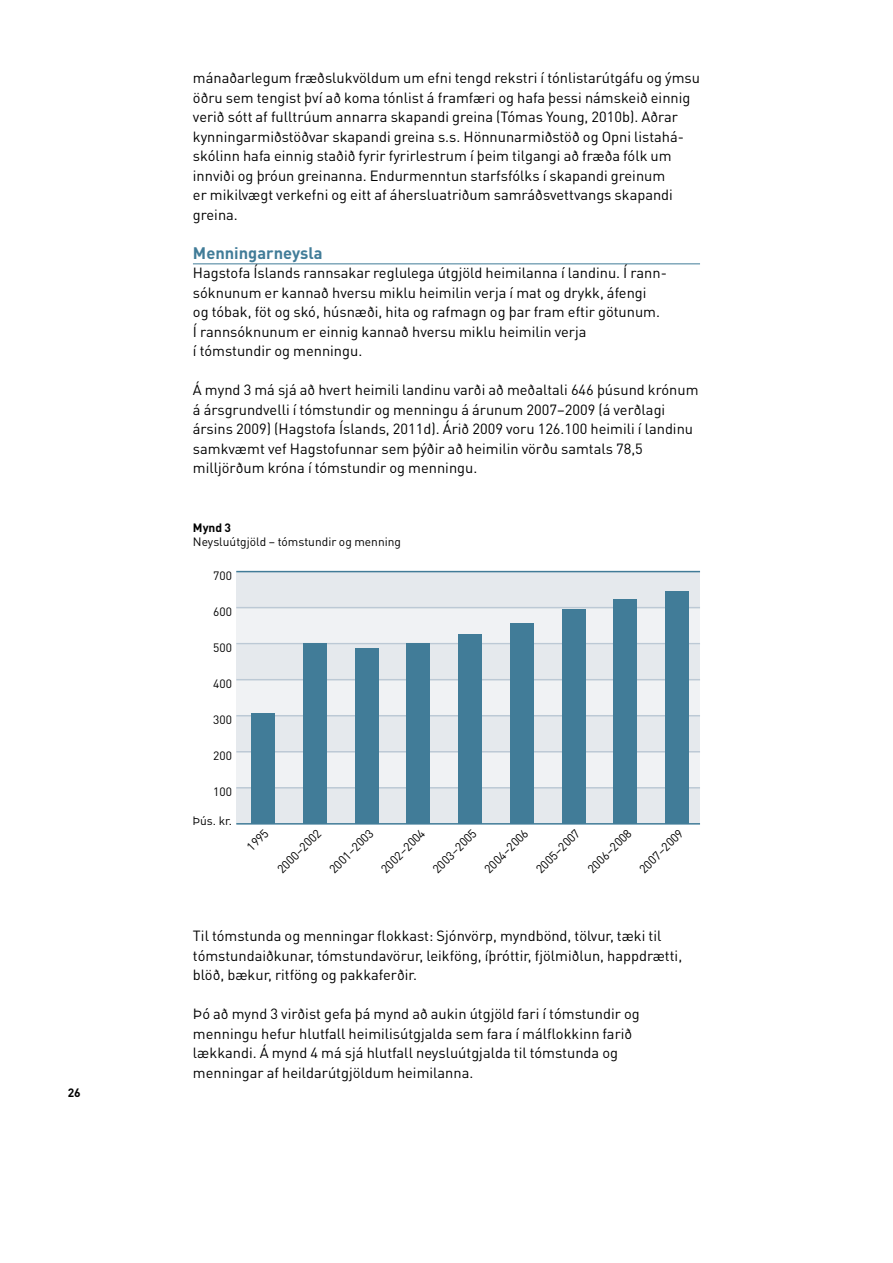
<style>
.page{position:relative;width:893px;height:1263px;background:#fff}
.page>*{position:absolute;margin:0;border:0;box-sizing:border-box;transform-origin:0 0}
.t1{font:700 16.5px "DINOT";color:#417c98}
.t2{font:14.7px/19.5px "DINOT";color:#000}
.t3{font:12px "DINOT";color:#000}
.t4{font:700 12px "DINOT";color:#000}
</style>
<div class="page">
<hr style="left:193px;top:263px;width:507px;height:1px;background:#417c98">
<div style="left:236px;top:571px;width:464px;height:37px;background:#e5e9ed"></div>
<div style="left:236px;top:644px;width:464px;height:36px;background:#e5e9ed"></div>
<div style="left:236px;top:716px;width:464px;height:36px;background:#e5e9ed"></div>
<div style="left:236px;top:787px;width:464px;height:36px;background:#e5e9ed"></div>
<div style="left:236px;top:752px;width:464px;height:36px;background:#f0f2f4"></div>
<div style="left:236px;top:680px;width:464px;height:36px;background:#f0f2f4"></div>
<div style="left:236px;top:608px;width:464px;height:36px;background:#f0f2f4"></div>
<hr style="left:236px;top:787px;width:464px;height:1px;background:#bcc9d5">
<hr style="left:236px;top:751px;width:464px;height:1px;background:#bcc9d5">
<hr style="left:236px;top:715px;width:464px;height:1px;background:#bcc9d5">
<hr style="left:236px;top:679px;width:464px;height:1px;background:#bcc9d5">
<hr style="left:236px;top:643px;width:464px;height:1px;background:#bcc9d5">
<hr style="left:236px;top:607px;width:464px;height:1px;background:#bcc9d5">
<hr style="left:236px;top:571px;width:464px;height:1px;background:#417c98">
<div style="left:251px;top:713px;width:24px;height:110px;background:#417c98"></div>
<div style="left:303px;top:643px;width:23px;height:180px;background:#417c98"></div>
<div style="left:355px;top:648px;width:23px;height:175px;background:#417c98"></div>
<div style="left:407px;top:643px;width:23px;height:180px;background:#417c98"></div>
<div style="left:458px;top:634px;width:24px;height:189px;background:#417c98"></div>
<div style="left:510px;top:623px;width:23px;height:200px;background:#417c98"></div>
<div style="left:562px;top:609px;width:23px;height:214px;background:#417c98"></div>
<div style="left:614px;top:599px;width:23px;height:224px;background:#417c98"></div>
<div style="left:665px;top:591px;width:24px;height:232px;background:#417c98"></div>
<hr style="left:236px;top:823px;width:464px;height:1px;background:#417c98">
<p class="t4" style="left:68px;top:1085px;width:15px">26</p>
<p class="t2" style="left:193px;top:68px;width:509px">mánaðarlegum fræðslukvöldum um efni tengd rekstri í tónlistarútgáfu og ýmsu öðru sem tengist því að koma tónlist á framfæri og hafa þessi námskeið einnig verið sótt af fulltrúum annarra skapandi greina (Tómas Young, 2010b). Aðrar kynningarmiðstöðvar skapandi greina s.s. Hönnunarmiðstöð og Opni listahá&shy;skólinn hafa einnig staðið fyrir fyrirlestrum í þeim tilgangi að fræða fólk um innviði og þróun greinanna. Endurmenntun starfsfólks í skapandi greinum<br>er mikilvægt verkefni og eitt af áhersluatriðum samráðsvettvangs skapandi greina.</p>
<p class="t1" style="left:193px;top:242px;width:131px">Menningarneysla</p>
<p class="t2" style="left:193px;top:263px;width:475px">Hagstofa Íslands rannsakar reglulega útgjöld heimilanna í landinu. Í rann&shy;sóknunum er kannað hversu miklu heimilin verja í mat og drykk, áfengi<br>og tóbak, föt og skó, húsnæði, hita og rafmagn og þar fram eftir götunum.<br>Í rannsóknunum er einnig kannað hversu miklu heimilin verja<br>í tómstundir og menningu.</p>
<p class="t2" style="left:193px;top:380px;width:507px">Á mynd 3 má sjá að hvert heimili landinu varði að meðaltali 646 þúsund krónum á ársgrundvelli í tómstundir og menningu á árunum 2007–2009 (á verðlagi ársins 2009) (Hagstofa Íslands, 2011d). Árið 2009 voru 126.100 heimili í landinu samkvæmt vef Hagstofunnar sem þýðir að heimilin vörðu samtals 78,5 milljörðum króna í tómstundir og menningu.</p>
<p class="t4" style="left:193px;top:519px;width:40px">Mynd 3</p>
<p class="t3" style="left:193px;top:534px;width:210px">Neysluútgjöld – tómstundir og menning</p>
<p class="t3" style="left:213px;top:567px;width:20px">700</p>
<p class="t3" style="left:213px;top:604px;width:20px">600</p>
<p class="t3" style="left:213px;top:640px;width:20px">500</p>
<p class="t3" style="left:213px;top:676px;width:20px">400</p>
<p class="t3" style="left:213px;top:712px;width:20px">300</p>
<p class="t3" style="left:213px;top:748px;width:20px">200</p>
<p class="t3" style="left:213px;top:784px;width:20px">100</p>
<p class="t3" style="left:192px;top:812px;width:41px">Þús. kr.</p>
<p class="t3" style="left:243px;top:843px;width:27px;rotate:-45deg">1995</p>
<p class="t3" style="left:274px;top:865px;width:58px;rotate:-45deg">2000–2002</p>
<p class="t3" style="left:326px;top:865px;width:58px;rotate:-45deg">2001–2003</p>
<p class="t3" style="left:377px;top:865px;width:58px;rotate:-45deg">2002–2004</p>
<p class="t3" style="left:429px;top:865px;width:58px;rotate:-45deg">2003–2005</p>
<p class="t3" style="left:481px;top:865px;width:58px;rotate:-45deg">2004–2006</p>
<p class="t3" style="left:532px;top:865px;width:58px;rotate:-45deg">2005–2007</p>
<p class="t3" style="left:584px;top:865px;width:58px;rotate:-45deg">2006–2008</p>
<p class="t3" style="left:636px;top:865px;width:58px;rotate:-45deg">2007–2009</p>
<p class="t2" style="left:193px;top:926px;width:491px">Til tómstunda og menningar flokkast: Sjónvörp, myndbönd, tölvur, tæki til tómstundaiðkunar, tómstundavörur, leikföng, íþróttir, fjölmiðlun, happdrætti, blöð, bækur, ritföng og pakkaferðir.</p>
<p class="t2" style="left:193px;top:1004px;width:448px">Þó að mynd 3 virðist gefa þá mynd að aukin útgjöld fari í tómstundir og menningu hefur hlutfall heimilisútgjalda sem fara í málflokkinn farið lækkandi. Á mynd 4 má sjá hlutfall neysluútgjalda til tómstunda og menningar af heildarútgjöldum heimilanna.</p>
</div>
